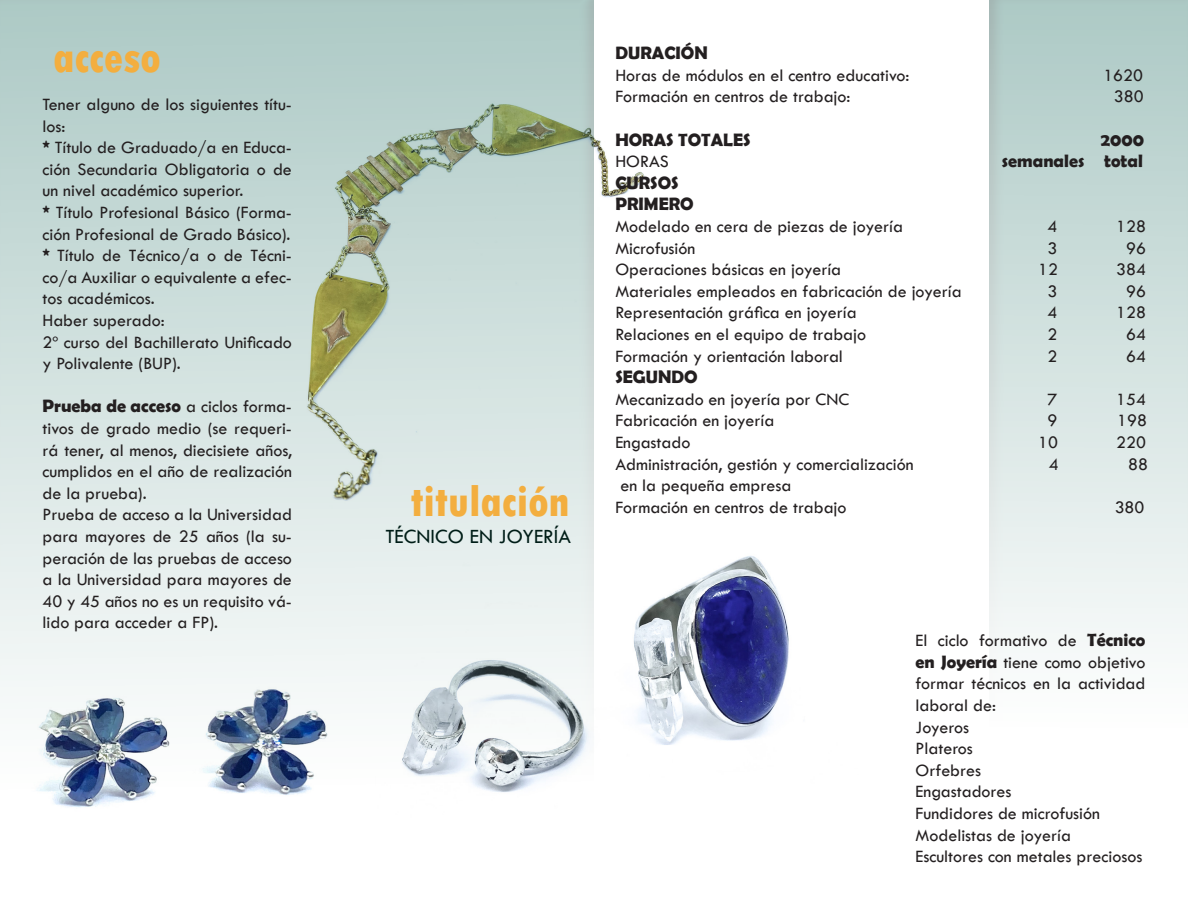
<style>
.page{position:relative;width:1188px;height:918px;background:#fff}
.page>*{position:absolute;margin:0;border:0;box-sizing:border-box;transform-origin:0 0}
.t1{font:800 condensed 45px "Tw Cen";color:#f3ae3f}
.t2{font:21px "Tw Cen";color:#001d17}
.t3{font:18px/21.6px "Tw Cen";color:#231f20;text-align:justify}
.t4{font:700 18px "Berlin Sans FB Demi";color:#231f20}
.s1{font-family:"Berlin Sans FB Demi";font-weight:700}
</style>
<div class="page">
<img style="left:634px;top:556px;width:155px;height:189px">
<img style="left:594px;top:137px;width:51px;height:61px">
<div style="left:0;top:0;width:594px;height:918px;background:#231f20;opacity:.5"></div>
<div style="left:988px;top:0;width:200px;height:918px;background:#231f20;opacity:.5"></div>
<p class="t1" style="left:54px;top:30px;width:109px">acceso</p>
<p class="t4" style="left:615px;top:43px;width:94px">DURACIÓN</p>
<p class="t3" style="left:615px;top:64px;width:296px">Horas de módulos en el centro educativo:</p>
<p class="t3" style="left:1103px;top:64px;width:41px">1620</p>
<p class="t3" style="left:615px;top:86px;width:237px">Formación en centros de trabajo:</p>
<p class="t3" style="left:1114px;top:86px;width:31px">380</p>
<p class="t4" style="left:615px;top:129px;width:137px">HORAS TOTALES</p>
<p class="t4" style="left:1101px;top:129px;width:45px">2000</p>
<p class="t3" style="left:615px;top:151px;width:55px">HORAS</p>
<p class="t4" style="left:1002px;top:151px;width:143px">semanales total</p>
<p class="t4" style="left:615px;top:172px;width:65px">CURSOS</p>
<p class="t4" style="left:615px;top:194px;width:80px">PRIMERO</p>
<p class="t3" style="left:615px;top:215px;width:289px">Modelado en cera de piezas de joyería</p>
<p class="t3" style="left:1047px;top:215px;width:11px">4</p>
<p class="t3" style="left:1116px;top:215px;width:31px">128</p>
<p class="t3" style="left:615px;top:237px;width:82px">Microfusión</p>
<p class="t3" style="left:1047px;top:237px;width:11px">3</p>
<p class="t3" style="left:1126px;top:237px;width:21px">96</p>
<p class="t3" style="left:615px;top:259px;width:227px">Operaciones básicas en joyería</p>
<p class="t3" style="left:1038px;top:259px;width:21px">12</p>
<p class="t3" style="left:1116px;top:259px;width:31px">384</p>
<p class="t3" style="left:615px;top:280px;width:348px">Materiales empleados en fabricación de joyería</p>
<p class="t3" style="left:1047px;top:280px;width:11px">3</p>
<p class="t3" style="left:1126px;top:280px;width:21px">96</p>
<p class="t3" style="left:615px;top:302px;width:243px">Representación gráfica en joyería</p>
<p class="t3" style="left:1047px;top:302px;width:11px">4</p>
<p class="t3" style="left:1116px;top:302px;width:31px">128</p>
<p class="t3" style="left:615px;top:323px;width:252px">Relaciones en el equipo de trabajo</p>
<p class="t3" style="left:1047px;top:323px;width:11px">2</p>
<p class="t3" style="left:1126px;top:323px;width:21px">64</p>
<p class="t3" style="left:615px;top:345px;width:229px">Formación y orientación laboral</p>
<p class="t3" style="left:1047px;top:345px;width:11px">2</p>
<p class="t3" style="left:1126px;top:345px;width:21px">64</p>
<p class="t4" style="left:615px;top:367px;width:84px">SEGUNDO</p>
<p class="t3" style="left:615px;top:388px;width:235px">Mecanizado en joyería por CNC</p>
<p class="t3" style="left:1047px;top:388px;width:11px">7</p>
<p class="t3" style="left:1116px;top:388px;width:31px">154</p>
<p class="t3" style="left:615px;top:410px;width:161px">Fabricación en joyería</p>
<p class="t3" style="left:1048px;top:410px;width:11px">9</p>
<p class="t3" style="left:1117px;top:410px;width:31px">198</p>
<p class="t3" style="left:615px;top:431px;width:77px">Engastado</p>
<p class="t3" style="left:1038px;top:431px;width:21px">10</p>
<p class="t3" style="left:1116px;top:431px;width:31px">220</p>
<p class="t3" style="left:615px;top:453px;width:300px">Administración, gestión y comercialización</p>
<p class="t3" style="left:1049px;top:453px;width:11px">4</p>
<p class="t3" style="left:1128px;top:453px;width:21px">88</p>
<p class="t3" style="left:620px;top:475px;width:173px">en la pequeña empresa</p>
<p class="t3" style="left:43px;top:93px;width:251px">Tener alguno de los siguientes títu&shy;los:</p>
<p class="t3" style="left:43px;top:137px;width:251px"><span class="s1">*</span> Título de Graduado/a en Educa&shy;ción Secundaria Obligatoria o de un nivel académico superior.</p>
<p class="t3" style="left:43px;top:201px;width:251px"><span class="s1">*</span> Título Profesional Básico (Forma&shy;ción Profesional de Grado Básico).</p>
<p class="t3" style="left:43px;top:245px;width:251px"><span class="s1">*</span> Título de Técnico/a o de Técni&shy;co/a Auxiliar o equivalente a efec&shy;tos académicos.</p>
<p class="t3" style="left:43px;top:309px;width:124px">Haber superado:</p>
<p class="t3" style="left:43px;top:331px;width:251px">2º curso del Bachillerato Unificado y Polivalente (BUP).</p>
<p class="t3" style="left:43px;top:396px;width:251px"><span class="s1">Prueba de acceso</span> a ciclos forma&shy;tivos de grado medio (se requeri&shy;rá tener, al menos, diecisiete años, cumplidos en el año de realización de la prueba).</p>
<p class="t3" style="left:43px;top:504px;width:251px">Prueba de acceso a la Universidad para mayores de 25 años (la su&shy;peración de las pruebas de acceso a la Universidad para mayores de 40 y 45 años no es un requisito vá&shy;lido para acceder a FP).</p>
<p class="t1" style="left:411px;top:475px;width:161px">titulación</p>
<p class="t3" style="left:615px;top:496px;width:233px">Formación en centros de trabajo</p>
<p class="t3" style="left:1115px;top:496px;width:31px">380</p>
<p class="t2" style="left:385px;top:523px;width:187px">TÉCNICO EN JOYERÍA</p>
<p class="t3" style="left:916px;top:630px;width:231px">El ciclo formativo de <span class="s1">Técnico en Joyería</span> tiene como objetivo formar técnicos en la actividad laboral de:</p>
<p class="t3" style="left:916px;top:716px;width:55px">Joyeros</p>
<p class="t3" style="left:916px;top:738px;width:59px">Plateros</p>
<p class="t3" style="left:916px;top:759px;width:67px">Orfebres</p>
<p class="t3" style="left:916px;top:781px;width:98px">Engastadores</p>
<p class="t3" style="left:916px;top:802px;width:186px">Fundidores de microfusión</p>
<p class="t3" style="left:916px;top:824px;width:157px">Modelistas de joyería</p>
<p class="t3" style="left:916px;top:846px;width:228px">Escultores con metales preciosos</p>
</div>
